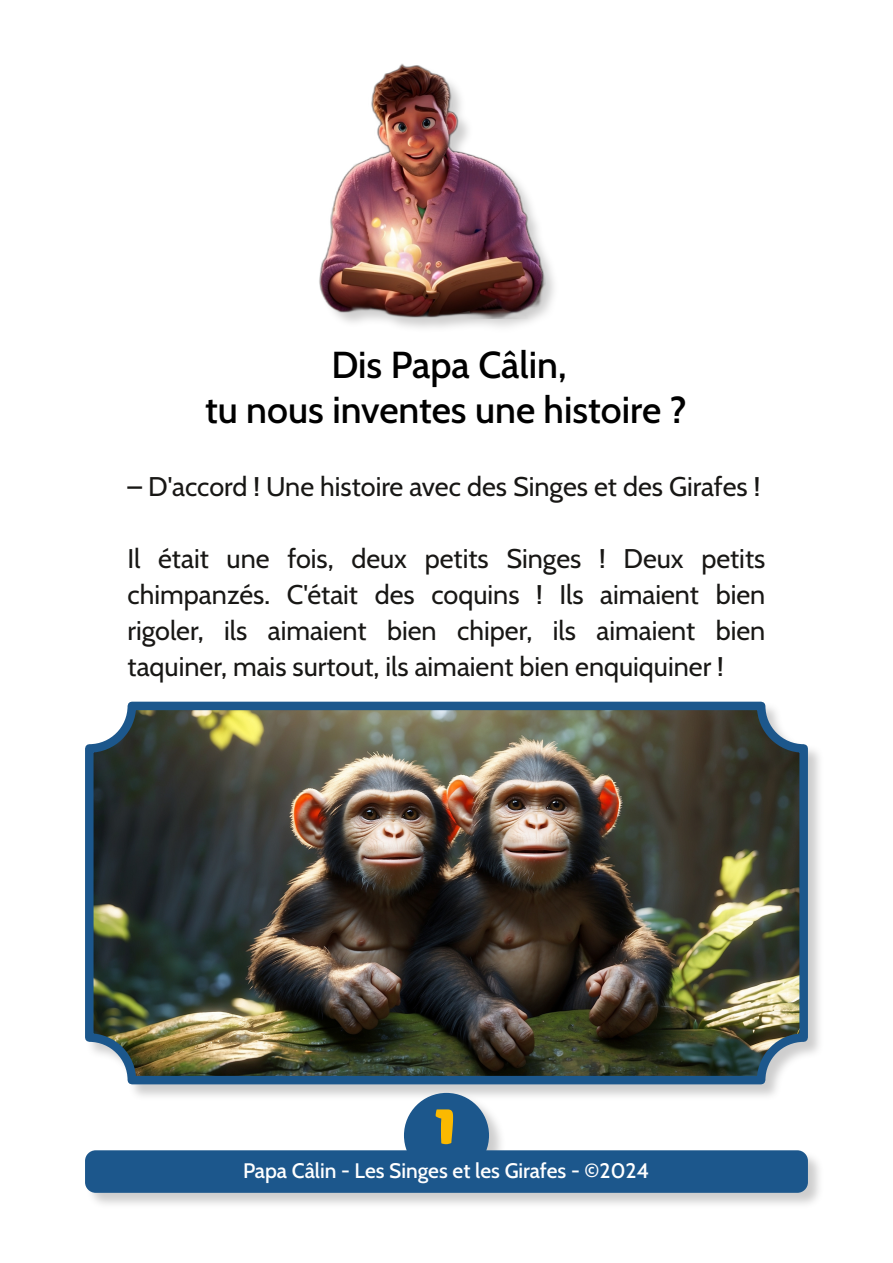
<style>
.page{position:relative;width:893px;height:1263px;background:#fff}
.page>*{position:absolute;margin:0;border:0;box-sizing:border-box;transform-origin:0 0}
.t1{font:60px "Kavoon";color:#fbb900}
.t2{font:500 37.5px/45px "Cabin";color:#000;text-align:center}
.t3{font:27px/36px "Cabin";color:#181715;text-align:justify}
.t4{font:500 21px "Cabin";color:#fff}
</style>
<div class="page">
<div style="left:85px;top:702px;width:740px;height:399px;background:#9d9c9c;opacity:.5"></div>
<img style="left:89px;top:706px;width:715px;height:372px">
<div style="left:85px;top:702px;width:723px;height:382px;border:9px solid #1c578c;border-radius:43px"></div>
<div style="left:319px;top:64px;width:272px;height:272px;background:#9d9c9c;opacity:.5"></div>
<img style="left:319px;top:64px;width:226px;height:255px">
<div style="left:404px;top:1093px;width:102px;height:102px;background:#9d9c9c;opacity:.5"></div>
<div style="left:404px;top:1093px;width:85px;height:85px;background:#1c578c;border-radius:50%"></div>
<div style="left:85px;top:1150px;width:740px;height:60px;background:#9d9c9c;opacity:.5"></div>
<div style="left:85px;top:1150px;width:723px;height:43px;background:#1c578c;border-radius:11px"></div>
<h2 class="t2" style="left:205px;top:342px;width:483px">Dis Papa Câlin,<br>tu nous inventes une histoire ?</h2>
<p class="t3" style="left:128px;top:468px;width:634px">– D'accord ! Une histoire avec des Singes et des Girafes !</p>
<p class="t3" style="left:128px;top:540px;width:639px">Il était une fois, deux petits Singes ! Deux petits chimpanzés. C'était des coquins ! Ils aimaient bien rigoler, ils aimaient bien chiper, ils aimaient bien taquiner, mais surtout, ils aimaient bien enquiquiner !</p>
<h1 class="t1" style="left:434px;top:1084px;width:24px">1</h1>
<p class="t4" style="left:243px;top:1158px;width:407px">Papa Câlin - Les Singes et les Girafes - ©2024</p>
</div>
